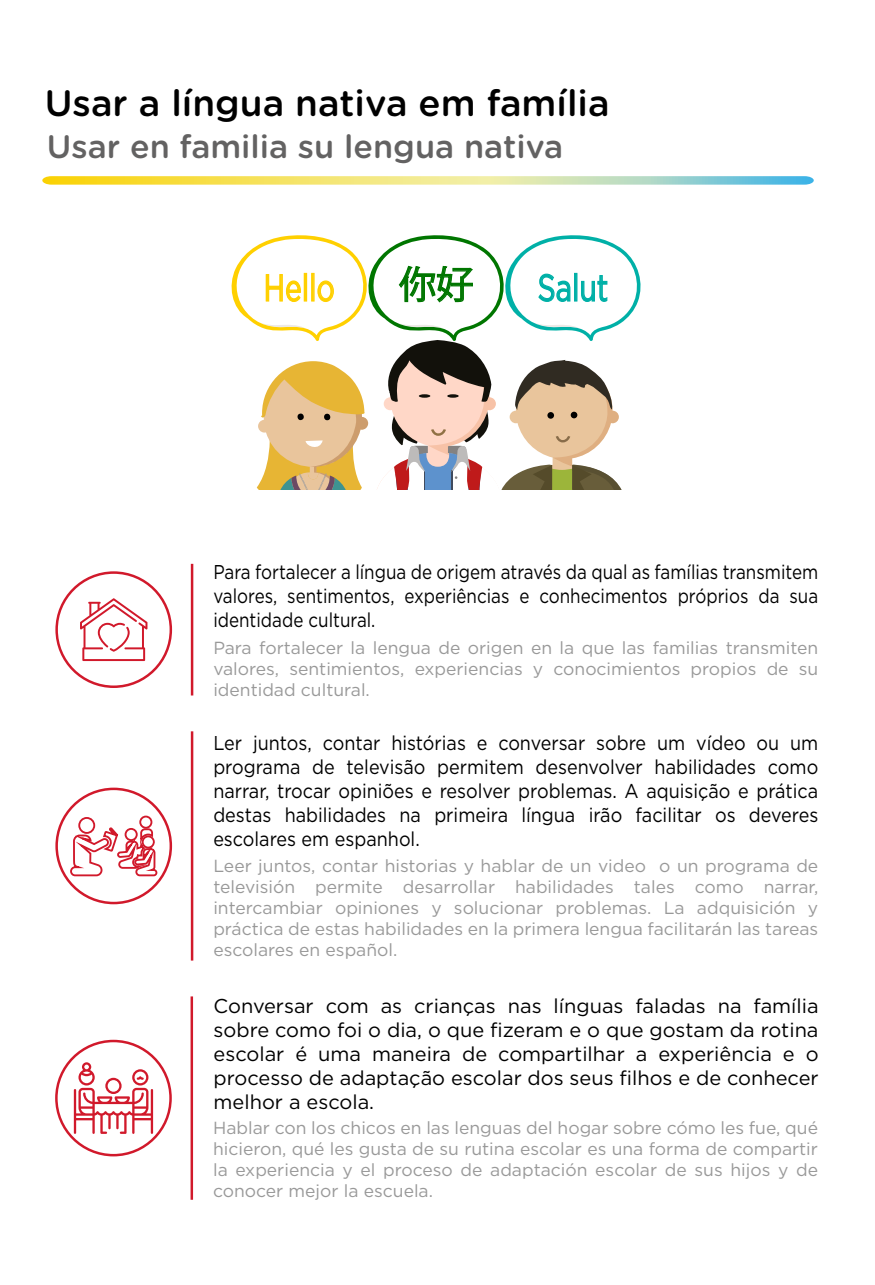
<style>
.page{position:relative;width:875px;height:1285px;background:#fff}
.page>*{position:absolute;margin:0;border:0;box-sizing:border-box;transform-origin:0 0}
.t1{font:37.75px "Gotham";color:#ffd000;scale:.75 1}
.t2{font:37.75px "Gotham";color:#00b0a7;scale:.75 1}
.t3{font:37.75px "Koz Go Pr 6 N";color:#007600}
.t4{font:500 36.75px "Gotham Rounded";color:#000}
.t5{font:500 32.5px "Gotham Rounded";color:#636262}
.t6{font:20px/24px "Gotham";color:#000;text-align:justify;scale:.9 1}
.t7{font:20px/24px "Gotham";color:#000;text-align:justify}
.t8{font:20px/24px "Gotham";color:#000;text-align:justify;scale:.85 1}
.t9{font:17.5px/21px "Gotham";color:#999;text-align:justify}
</style>
<div class="page">
<svg style="left:42px;top:176px;width:772px;height:9px;background:#d5dd90"></svg>
<svg style="left:231px;top:235px;width:410px;height:255px"></svg>
<svg style="left:80px;top:598px;width:67px;height:63px"></svg>
<div style="left:55px;top:571px;width:117px;height:117px;border:2px solid #d1192b;border-radius:50%"></div>
<hr style="left:191px;top:564px;width:2px;height:132px;background:#d1192b">
<div style="left:55px;top:1040px;width:117px;height:116px;border:2px solid #d1192b;border-radius:50%"></div>
<svg style="left:74px;top:1062px;width:79px;height:72px"></svg>
<hr style="left:191px;top:996px;width:2px;height:204px;background:#d1192b">
<div style="left:78px;top:817px;width:17px;height:17px;border:2px solid #d1192b;border-radius:50%"></div>
<div style="left:139px;top:816px;width:13px;height:13px;border:2px solid #d1192b;border-radius:50%"></div>
<svg style="left:67px;top:826px;width:91px;height:51px"></svg>
<div style="left:141px;top:835px;width:14px;height:14px;border:2px solid #d1192b;border-radius:50%"></div>
<div style="left:55px;top:788px;width:117px;height:116px;border:2px solid #d1192b;border-radius:50%"></div>
<hr style="left:191px;top:731px;width:2px;height:230px;background:#d1192b">
<h2 class="t4" style="left:45px;top:76px;width:566px">Usar a língua nativa em família</h2>
<h3 class="t5" style="left:47px;top:123px;width:518px">Usar en familia su lengua nativa</h3>
<h1 class="t1" style="left:264px;top:263px;width:96px">Hello</h1>
<h1 class="t3" style="left:398px;top:263px;width:77px">你好</h1>
<h1 class="t2" style="left:538px;top:263px;width:96px">Salut</h1>
<p class="t8" style="left:213px;top:560px;width:713px">Para fortalecer a língua de origem através da qual as famílias transmitem valores, sentimentos, experiências e conhecimentos próprios da sua identidade cultural.</p>
<p class="t9" style="left:213px;top:637px;width:607px">Para fortalecer la lengua de origen en la que las familias transmiten valores, sentimientos, experiencias y conocimientos propios de su identidad cultural.</p>
<p class="t6" style="left:213px;top:730px;width:674px">Ler juntos, contar histórias e conversar sobre um vídeo ou um programa de televisão permitem desenvolver habilidades como narrar, trocar opiniões e resolver problemas. A aquisição e prática destas habilidades na primeira língua irão facilitar os deveres escolares em espanhol.</p>
<p class="t9" style="left:213px;top:855px;width:607px">Leer juntos, contar historias y hablar de un video o un programa de televisión permite desarrollar habilidades tales como narrar, intercambiar opiniones y solucionar problemas. La adquisición y práctica de estas habilidades en la primera lengua facilitarán las tareas escolares en español.</p>
<p class="t7" style="left:214px;top:993px;width:607px">Conversar com as crianças nas línguas faladas na família sobre como foi o dia, o que fizeram e o que gostam da rotina escolar é uma maneira de compartilhar a experiência e o processo de adaptação escolar dos seus filhos e de conhecer melhor a escola.</p>
<p class="t9" style="left:213px;top:1117px;width:606px">Hablar con los chicos en las lenguas del hogar sobre cómo les fue, qué hicieron, qué les gusta de su rutina escolar es una forma de compartir la experiencia y el proceso de adaptación escolar de sus hijos y de conocer mejor la escuela.</p>
</div>
